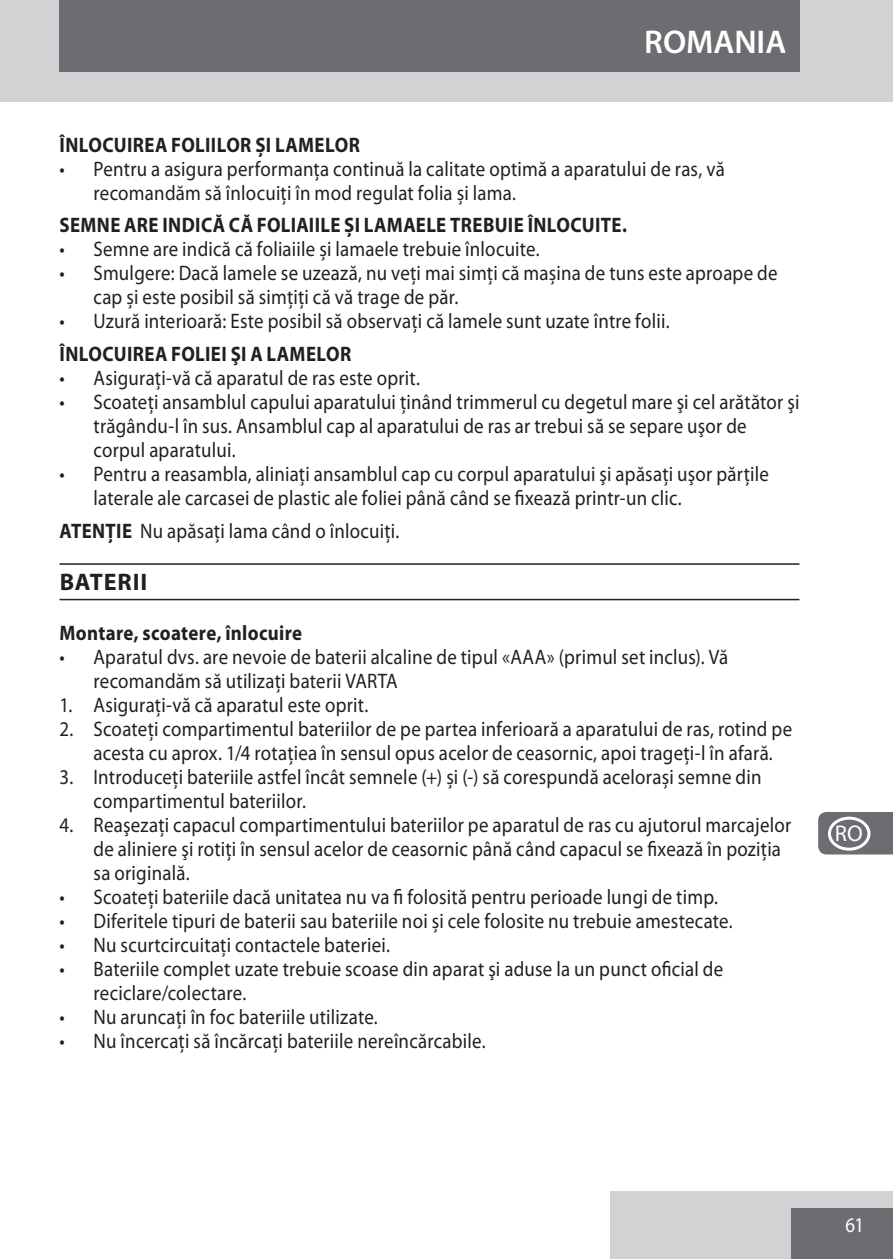
<style>
.page{position:relative;width:893px;height:1259px;background:#fff}
.page>*{position:absolute;margin:0;border:0;box-sizing:border-box;transform-origin:0 0}
.t1{font:600 33px "Myriad Pro";color:#fff}
.heading{font:700 24px "Myriad Pro";letter-spacing:.03em;color:#231f20}
.t2{font:22.8px "Myriad Pro";color:#fff}
.default{font:21px/24px "Myriad Pro";letter-spacing:.01em;color:#231f20;scale:.9 1}
.Subheading{font:700 21px "Myriad Pro";letter-spacing:.02em;color:#231f20;scale:.9 1}
.t3{font:21px "Myriad Pro";color:#fff;scale:.9 1}
.s1{font-weight:700}
</style>
<div class="page">
<div style="left:611px;top:1191px;width:282px;height:68px;background:#d1d2d4"></div>
<div style="left:791px;top:1208px;width:102px;height:51px;background:#6c6d70"></div>
<div style="left:0;top:0;width:893px;height:102px;background:#d1d2d4"></div>
<div style="left:59px;top:0;width:740px;height:72px;background:#6c6d70"></div>
<svg style="left:818px;top:812px;width:75px;height:42px;background:#747578"></svg>
<div style="left:828px;top:136px;width:42px;height:34px;border:3px solid #fff;border-radius:50%"></div>
<div style="left:828px;top:179px;width:42px;height:34px;border:3px solid #fff;border-radius:50%"></div>
<div style="left:828px;top:221px;width:42px;height:34px;border:3px solid #fff;border-radius:50%"></div>
<div style="left:828px;top:264px;width:42px;height:34px;border:3px solid #fff;border-radius:50%"></div>
<div style="left:828px;top:306px;width:42px;height:34px;border:3px solid #fff;border-radius:50%"></div>
<div style="left:828px;top:349px;width:42px;height:34px;border:3px solid #fff;border-radius:50%"></div>
<div style="left:828px;top:391px;width:42px;height:34px;border:3px solid #fff;border-radius:50%"></div>
<div style="left:828px;top:434px;width:42px;height:34px;border:3px solid #fff;border-radius:50%"></div>
<div style="left:828px;top:476px;width:42px;height:34px;border:3px solid #fff;border-radius:50%"></div>
<div style="left:828px;top:519px;width:42px;height:34px;border:3px solid #fff;border-radius:50%"></div>
<div style="left:828px;top:561px;width:42px;height:34px;border:3px solid #fff;border-radius:50%"></div>
<div style="left:828px;top:604px;width:42px;height:34px;border:3px solid #fff;border-radius:50%"></div>
<div style="left:828px;top:646px;width:42px;height:34px;border:3px solid #fff;border-radius:50%"></div>
<div style="left:828px;top:689px;width:42px;height:34px;border:3px solid #fff;border-radius:50%"></div>
<div style="left:828px;top:731px;width:42px;height:34px;border:3px solid #fff;border-radius:50%"></div>
<div style="left:828px;top:774px;width:42px;height:34px;border:3px solid #fff;border-radius:50%"></div>
<div style="left:828px;top:816px;width:42px;height:34px;border:3px solid #fff;border-radius:50%"></div>
<div style="left:828px;top:859px;width:42px;height:34px;border:3px solid #fff;border-radius:50%"></div>
<div style="left:828px;top:901px;width:42px;height:34px;border:3px solid #fff;border-radius:50%"></div>
<div style="left:828px;top:944px;width:42px;height:34px;border:3px solid #fff;border-radius:50%"></div>
<div style="left:828px;top:986px;width:42px;height:34px;border:3px solid #fff;border-radius:50%"></div>
<div style="left:828px;top:1029px;width:42px;height:34px;border:3px solid #fff;border-radius:50%"></div>
<div style="left:828px;top:1071px;width:42px;height:35px;border:3px solid #fff;border-radius:50%"></div>
<hr style="left:60px;top:563px;width:739px;height:2px;background:#231f20">
<hr style="left:60px;top:599px;width:739px;height:1px;background:#231f20">
<p class="t1" style="left:644px;top:21px;width:144px">ROMANIA</p>
<p class="Subheading" style="left:60px;top:131px;width:335px">ÎNLOCUIREA FOLIILOR ȘI LAMELOR</p>
<p class="default" style="left:94px;top:156px;width:703px;text-indent:-34px">• Pentru a asigura performanța continuă la calitate optimă a aparatului de ras, vă recomandăm să înlocuiți în mod regulat folia și lama.</p>
<p class="Subheading" style="left:60px;top:212px;width:632px">SEMNE ARE INDICĂ CĂ FOLIAIILE ȘI LAMAELE TREBUIE ÎNLOCUITE.</p>
<p class="default" style="left:60px;top:237px;width:535px">• Semne are indică că foliaiile și lamaele trebuie înlocuite.</p>
<p class="default" style="left:94px;top:261px;width:762px;text-indent:-34px">• Smulgere: Dacă lamele se uzează, nu veți mai simți că mașina de tuns este aproape de cap și este posibil să simțiți că vă trage de păr.</p>
<p class="default" style="left:60px;top:309px;width:679px">• Uzură interioară: Este posibil să observați că lamele sunt uzate între folii.</p>
<p class="Subheading" style="left:60px;top:340px;width:326px">ÎNLOCUIREA FOLIEI ŞI A LAMELOR</p>
<p class="default" style="left:60px;top:365px;width:402px">• Asigurați-vă că aparatul de ras este oprit.</p>
<p class="default" style="left:94px;top:389px;width:786px;text-indent:-34px">• Scoateţi ansamblul capului aparatului ţinând trimmerul cu degetul mare şi cel arătător şi trăgându-l în sus. Ansamblul cap al aparatului de ras ar trebui să se separe uşor de corpul aparatului.</p>
<p class="default" style="left:94px;top:461px;width:752px;text-indent:-34px">• Pentru a reasambla, aliniaţi ansamblul cap cu corpul aparatului şi apăsaţi uşor părţile laterale ale carcasei de plastic ale foliei până când se fixează printr-un clic.</p>
<p class="default" style="left:60px;top:518px;width:379px"><span class="s1">ATENŢIE</span> Nu apăsaţi lama când o înlocuiţi.</p>
<p class="heading" style="left:60px;top:566px;width:89px">BATERII</p>
<p class="Subheading" style="left:60px;top:619px;width:271px">Montare, scoatere, înlocuire</p>
<p class="default" style="left:94px;top:644px;width:707px;text-indent:-34px">• Aparatul dvs. are nevoie de baterii alcaline de tipul «AAA» (primul set inclus). Vă recomandăm să utilizaţi baterii VARTA</p>
<p class="default" style="left:60px;top:692px;width:345px">1. Asiguraţi-vă că aparatul este oprit.</p>
<p class="default" style="left:94px;top:716px;width:778px;text-indent:-34px">2. Scoateţi compartimentul bateriilor de pe partea inferioară a aparatului de ras, rotind pe acesta cu aprox. 1/4 rotaţiea în sensul opus acelor de ceasornic, apoi trageţi-l în afară.</p>
<p class="default" style="left:94px;top:764px;width:744px;text-indent:-34px">3. Introduceți bateriile astfel încât semnele (+) și (-) să corespundă acelorași semne din compartimentul bateriilor.</p>
<p class="default" style="left:94px;top:812px;width:777px;text-indent:-34px">4. Reaşezaţi capacul compartimentului bateriilor pe aparatul de ras cu ajutorul marcajelor de aliniere şi rotiţi în sensul acelor de ceasornic până când capacul se fixează în poziția sa originală.</p>
<p class="default" style="left:60px;top:884px;width:733px">• Scoateți bateriile dacă unitatea nu va fi folosită pentru perioade lungi de timp.</p>
<p class="default" style="left:60px;top:908px;width:749px">• Diferitele tipuri de baterii sau bateriile noi și cele folosite nu trebuie amestecate.</p>
<p class="default" style="left:60px;top:932px;width:369px">• Nu scurtcircuitați contactele bateriei.</p>
<p class="default" style="left:94px;top:956px;width:701px;text-indent:-34px">• Bateriile complet uzate trebuie scoase din aparat şi aduse la un punct oficial de reciclare/colectare.</p>
<p class="default" style="left:60px;top:1004px;width:355px">• Nu aruncați în foc bateriile utilizate.</p>
<p class="default" style="left:60px;top:1028px;width:475px">• Nu încercaţi să încărcaţi bateriile nereîncărcabile.</p>
<p class="t2" style="left:835px;top:819px;width:30px">RO</p>
<p class="t3" style="left:845px;top:1212px;width:22px">61</p>
</div>
